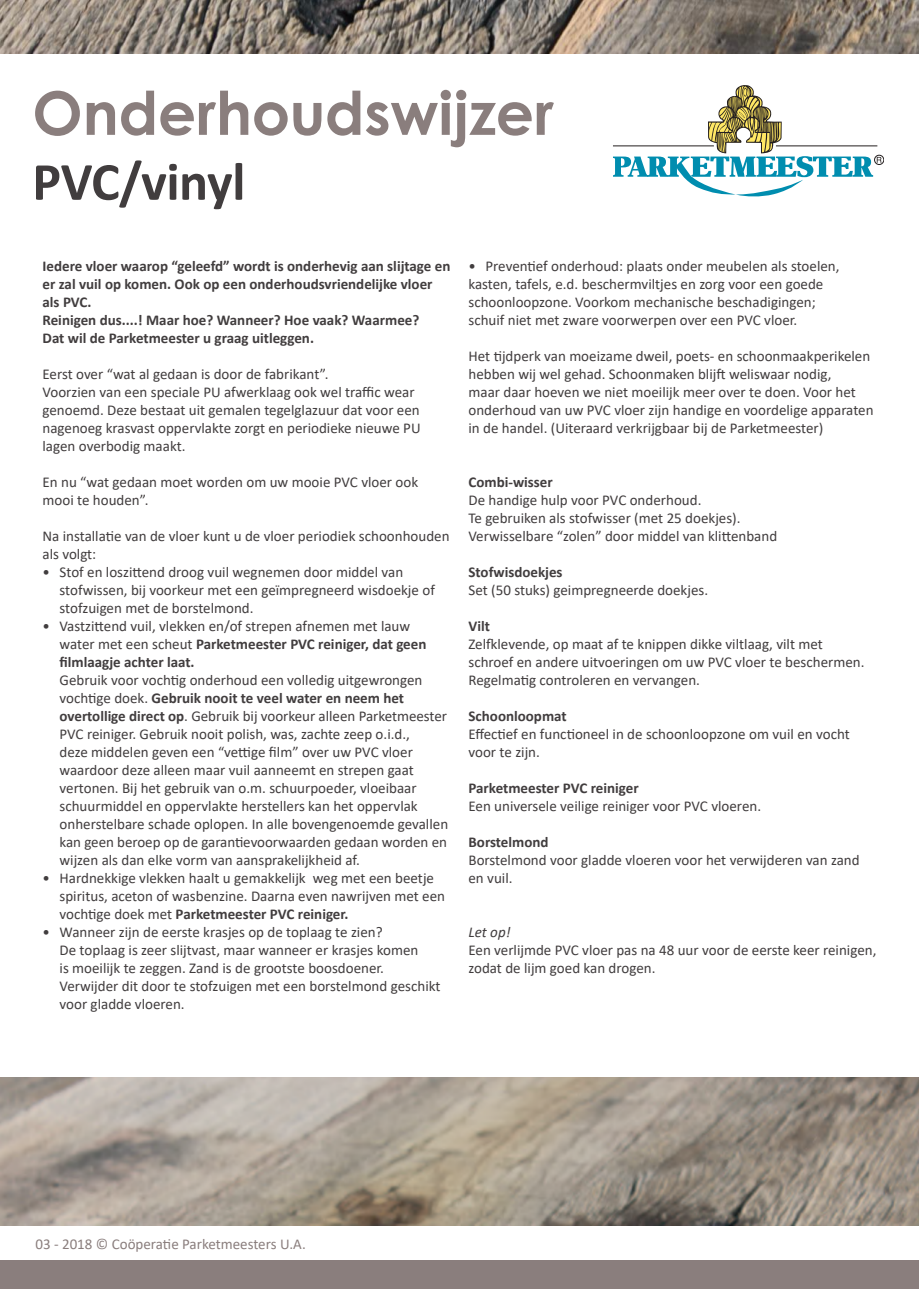
<style>
.page{position:relative;width:919px;height:1289px;background:#fff}
.page>*{position:absolute;margin:0;border:0;box-sizing:border-box;transform-origin:0 0}
.t1{font:700 60px "Century Gothic";letter-spacing:-.005em;color:#8a7e7d}
.t2{font:700 54px "Calibri";letter-spacing:-.01em;color:#413d3e}
.t3{font:15px/18px "Calibri";color:#413d3e}
.t4{font:700 15px/18px "Calibri";color:#413d3e}
.t5{font:15px "Calibri";color:#8a7e7d}
.t6{font:italic 15px "Calibri";color:#413d3e}
.s1{font-weight:700}
</style>
<div class="page">
<div style="left:874px;top:155px;width:9px;height:10px;border:1px solid #241f1f;border-radius:50%"></div>
<svg style="left:613px;top:85px;width:268px;height:111px"></svg>
<img style="left:0;top:0;width:918px;height:54px">
<img style="left:0;top:1077px;width:918px;height:148px">
<div style="left:0;top:1260px;width:918px;height:28px;background:#8a7e7d"></div>
<h1 class="t1" style="left:32px;top:67px;width:523px">Onderhoudswijzer</h1>
<h2 class="t2" style="left:32px;top:143px;width:215px">PVC/vinyl</h2>
<p class="t4" style="left:43px;top:256px;width:409px">Iedere vloer waarop “geleefd” wordt is onderhevig aan slijtage en er zal vuil op komen. Ook op een onderhoudsvriendelijke vloer als PVC.<br>Reinigen dus....! Maar hoe? Wanneer? Hoe vaak? Waarmee?<br>Dat wil de Parketmeester u graag uitleggen.</p>
<p class="t3" style="left:43px;top:364px;width:379px">Eerst over “wat al gedaan is door de fabrikant”.<br>Voorzien van een speciale PU afwerklaag ook wel traffic wear genoemd. Deze bestaat uit gemalen tegelglazuur dat voor een nagenoeg krasvast oppervlakte zorgt en periodieke nieuwe PU lagen overbodig maakt.</p>
<p class="t3" style="left:43px;top:472px;width:377px">En nu “wat gedaan moet worden om uw mooie PVC vloer ook mooi te houden”.</p>
<p class="t3" style="left:43px;top:526px;width:408px">Na installatie van de vloer kunt u de vloer periodiek schoonhouden als volgt:</p>
<p class="t3" style="left:60px;top:562px;width:377px;text-indent:-17px">• Stof en loszittend droog vuil wegnemen door middel van stofwissen, bij voorkeur met een geïmpregneerd wisdoekje of stofzuigen met de borstelmond.</p>
<p class="t3" style="left:60px;top:616px;width:368px;text-indent:-17px">• Vastzittend vuil, vlekken en/of strepen afnemen met lauw water met een scheut <span class="s1">Parketmeester PVC reiniger, dat geen filmlaagje achter laat.</span></p>
<p class="t3" style="left:60px;top:670px;width:390px">Gebruik voor vochtig onderhoud een volledig uitgewrongen vochtige doek. <span class="s1">Gebruik nooit te veel water en neem het overtollige direct op</span>. Gebruik bij voorkeur alleen Parketmeester PVC reiniger. Gebruik nooit polish, was, zachte zeep o.i.d.,<br>deze middelen geven een “vettige film” over uw PVC vloer waardoor deze alleen maar vuil aanneemt en strepen gaat vertonen. Bij het gebruik van o.m. schuurpoeder, vloeibaar schuurmiddel en oppervlakte herstellers kan het oppervlak onherstelbare schade oplopen. In alle bovengenoemde gevallen kan geen beroep op de garantievoorwaarden gedaan worden en wijzen als dan elke vorm van aansprakelijkheid af.</p>
<p class="t3" style="left:60px;top:868px;width:387px;text-indent:-17px">• Hardnekkige vlekken haalt u gemakkelijk weg met een beetje spiritus, aceton of wasbenzine. Daarna even nawrijven met een vochtige doek met <span class="s1">Parketmeester PVC reiniger.</span></p>
<p class="t3" style="left:60px;top:922px;width:382px;text-indent:-17px">• Wanneer zijn de eerste krasjes op de toplaag te zien?<br>De toplaag is zeer slijtvast, maar wanneer er krasjes komen<br>is moeilijk te zeggen. Zand is de grootste boosdoener.<br>Verwijder dit door te stofzuigen met een borstelmond geschikt voor gladde vloeren.</p>
<p class="t3" style="left:468px;top:256px;width:372px">• Preventief onderhoud: plaats onder meubelen als stoelen, kasten, tafels, e.d. beschermviltjes en zorg voor een goede schoonloopzone. Voorkom mechanische beschadigingen; schuif niet met zware voorwerpen over een PVC vloer.</p>
<p class="t3" style="left:468px;top:346px;width:406px">Het tijdperk van moeizame dweil, poets- en schoonmaakperikelen hebben wij wel gehad. Schoonmaken blijft weliswaar nodig,<br>maar daar hoeven we niet moeilijk meer over te doen. Voor het onderhoud van uw PVC vloer zijn handige en voordelige apparaten in de handel. (Uiteraard verkrijgbaar bij de Parketmeester)</p>
<p class="t4" style="left:468px;top:472px;width:86px">Combi-wisser</p>
<p class="t3" style="left:468px;top:490px;width:310px">De handige hulp voor PVC onderhoud.<br>Te gebruiken als stofwisser (met 25 doekjes).<br>Verwisselbare “zolen” door middel van klittenband</p>
<p class="t4" style="left:468px;top:562px;width:96px">Stofwisdoekjes</p>
<p class="t3" style="left:468px;top:580px;width:241px">Set (50 stuks) geimpregneerde doekjes.</p>
<p class="t4" style="left:468px;top:616px;width:23px">Vilt</p>
<p class="t3" style="left:468px;top:634px;width:397px">Zelfklevende, op maat af te knippen dikke viltlaag, vilt met schroef en andere uitvoeringen om uw PVC vloer te beschermen.<br>Regelmatig controleren en vervangen.</p>
<p class="t4" style="left:468px;top:706px;width:100px">Schoonloopmat</p>
<p class="t3" style="left:468px;top:724px;width:383px">Effectief en functioneel in de schoonloopzone om vuil en vocht voor te zijn.</p>
<p class="t4" style="left:468px;top:778px;width:172px">Parketmeester PVC reiniger</p>
<p class="t3" style="left:468px;top:796px;width:294px">Een universele veilige reiniger voor PVC vloeren.</p>
<p class="t4" style="left:468px;top:832px;width:82px">Borstelmond</p>
<p class="t3" style="left:468px;top:850px;width:392px">Borstelmond voor gladde vloeren voor het verwijderen van zand en vuil.</p>
<p class="t6" style="left:468px;top:921px;width:44px">Let op!</p>
<p class="t3" style="left:468px;top:940px;width:409px">Een verlijmde PVC vloer pas na 48 uur voor de eerste keer reinigen, zodat de lijm goed kan drogen.</p>
<p class="t5" style="left:35px;top:1233px;width:272px">03 - 2018 © Coöperatie Parketmeesters U.A.</p>
</div>
